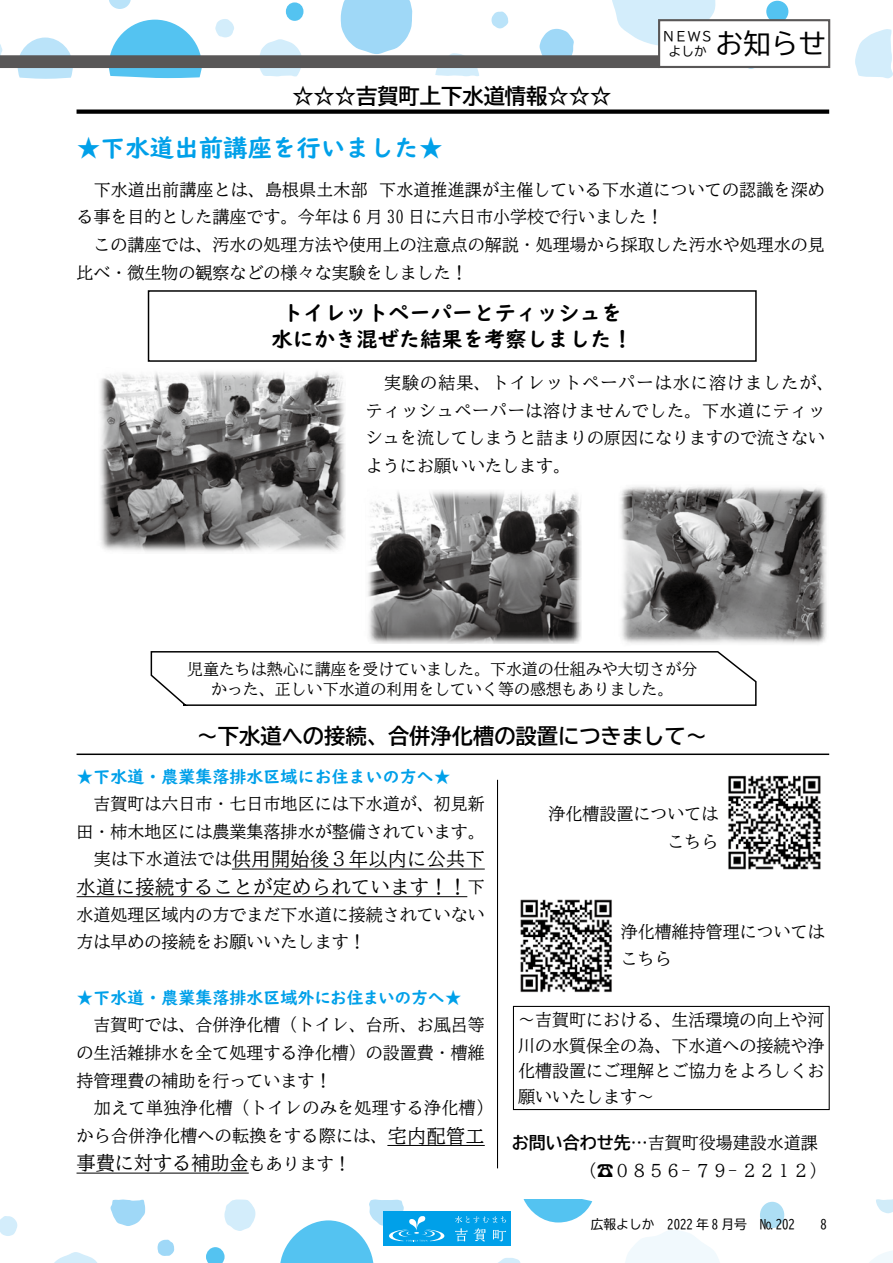
<style>
.page{position:relative;width:893px;height:1263px;background:#fff}
.page>*{position:absolute;margin:0;border:0;box-sizing:border-box;transform-origin:0 0}
.t1{font:27.6px "BIZ UD Gothic";color:#000}
.t2{font:24.45px "UD Digi Kyokasho NP B";color:#00a0e9}
.t3{font:21.3px "BIZ UD Gothic Bold";color:#000}
.t4{font:21.3px/26.2px "UD Digi Kyokasho NP B";color:#000;text-align:center}
.t5{font:19.2px "BIZ UD Mincho Medium";letter-spacing:.015em;color:#000}
.t6{font:16.95px/27.6px "BIZ UD Mincho Medium";color:#000}
.t7{font:16.95px/27.6px "BIZ UD Mincho Medium";letter-spacing:.04em;color:#000}
.t8{font:16.95px "UD Digi Kyokasho NK B";color:#00a0e9}
.t9{font:16.95px "UD Digi Kyokasho NP B";color:#00a0e9}
.t10{font:15.9px/20.2px "BIZ UD Mincho Medium";color:#000;text-align:center}
.t11{font:12.75px "BIZ UD Gothic";color:#000}
.s1{font-size:19.2px}
.s2{font-size:16.95px}
.s3{font-family:"BIZ UD Gothic Bold"}
</style>
<div class="page">
<svg style="left:876px;top:1199px;width:17px;height:14px"></svg>
<svg style="left:869px;top:1251px;width:24px;height:12px"></svg>
<svg style="left:625px;top:1230px;width:95px;height:33px"></svg>
<div style="left:760px;top:1202px;width:24px;height:26px;background:#addef4;border-radius:50%"></div>
<svg style="left:0;top:1216px;width:17px;height:20px"></svg>
<svg style="left:111px;top:1199px;width:34px;height:27px"></svg>
<svg style="left:224px;top:1199px;width:31px;height:32px"></svg>
<svg style="left:158px;top:1240px;width:16px;height:16px"></svg>
<svg style="left:54px;top:1252px;width:43px;height:11px"></svg>
<svg style="left:206px;top:1247px;width:19px;height:16px"></svg>
<svg style="left:341px;top:0;width:72px;height:54px"></svg>
<svg style="left:855px;top:29px;width:38px;height:49px"></svg>
<svg style="left:540px;top:29px;width:34px;height:26px"></svg>
<svg style="left:435px;top:53px;width:44px;height:23px"></svg>
<svg style="left:612px;top:0;width:104px;height:46px"></svg>
<svg style="left:492px;top:12px;width:16px;height:16px"></svg>
<svg style="left:0;top:44px;width:2px;height:11px"></svg>
<svg style="left:259px;top:39px;width:42px;height:37px"></svg>
<svg style="left:215px;top:19px;width:19px;height:18px"></svg>
<svg style="left:109px;top:0;width:22px;height:9px"></svg>
<svg style="left:18px;top:38px;width:55px;height:41px"></svg>
<svg style="left:109px;top:20px;width:93px;height:58px"></svg>
<div style="left:286px;top:2px;width:17px;height:19px;background:#54c3f1;border-radius:50%"></div>
<div style="left:766px;top:1px;width:22px;height:22px;background:#54c3f1;border-radius:50%"></div>
<svg style="left:280px;top:1199px;width:312px;height:64px"></svg>
<div style="left:658px;top:19px;width:172px;height:49px;background:#fff;border:2px solid #595757"></div>
<div style="left:0;top:55px;width:659px;height:13px;background:#595757"></div>
<div style="left:77px;top:109px;width:752px;height:5px;background:#000"></div>
<hr style="left:77px;top:753px;width:752px;height:2px;background:#000">
<hr style="left:497px;top:780px;width:1px;height:388px;background:#000">
<hr style="left:232px;top:868px;width:253px;height:1px;background:#000">
<hr style="left:77px;top:896px;width:390px;height:1px;background:#000">
<hr style="left:387px;top:1145px;width:98px;height:1px;background:#000">
<hr style="left:77px;top:1172px;width:172px;height:1px;background:#000">
<div style="left:513px;top:1006px;width:317px;height:104px;border:1px solid #000"></div>
<div style="left:148px;top:290px;width:609px;height:72px;border:1px solid #000"></div>
<img style="left:100px;top:371px;width:245px;height:181px">
<img style="left:620px;top:486px;width:207px;height:158px">
<img style="left:368px;top:491px;width:214px;height:153px">
<svg style="left:150px;top:651px;width:607px;height:55px"></svg>
<img style="left:728px;top:775px;width:93px;height:95px">
<img style="left:520px;top:899px;width:92px;height:94px">
<p class="t3" style="left:292px;top:85px;width:320px">☆☆☆吉賀町上下水道情報☆☆☆</p>
<p class="t11" style="left:662px;top:30px;width:53px">ＮＥＷＳ</p>
<h1 class="t1" style="left:716px;top:30px;width:112px">お知らせ</h1>
<p class="t11" style="left:669px;top:45px;width:40px">よしか</p>
<h2 class="t2" style="left:77px;top:133px;width:368px">★下水道出前講座を行いました★</h2>
<p class="t6" style="left:379px;top:175px;width:447px">下水道推進課が主催している下水道についての認識を深め</p>
<p class="t6" style="left:77px;top:175px;width:750px">　下水道出前講座とは、島根県土木部<br>る事を目的とした講座です。今年は 6 月 30 日に六日市小学校で行いました!<br>　この講座では、汚水の処理方法や使用上の注意点の解説・処理場から採取した汚水や処理水の見比べ・微生物の観察などの様々な実験をしました!</p>
<p class="t4" style="left:271px;top:300px;width:363px">トイレットペーパーとティッシュを水にかき混ぜた結果を考察しました!</p>
<p class="t7" style="left:366px;top:369px;width:469px">　実験の結果、トイレットペーパーは水に溶けましたが、ティッシュペーパーは溶けませんでした。下水道にティッシュを流してしまうと詰まりの原因になりますので流さないようにお願いいたします。</p>
<p class="t10" style="left:187px;top:658px;width:512px">児童たちは熱心に講座を受けていました。下水道の仕組みや大切さが分かった、正しい下水道の利用をしていく等の感想もありました。</p>
<p class="t3" style="left:197px;top:725px;width:512px">～下水道への接続、合併浄化槽の設置につきまして~</p>
<p class="t9" style="left:77px;top:766px;width:376px">★下水道・農業集落排水区域にお住まいの方へ★</p>
<p class="t6" style="left:77px;top:790px;width:410px">　吉賀町は六日市・七日市地区には下水道が、初見新田・柿木地区には農業集落排水が整備されています。</p>
<p class="t5" style="left:329px;top:849px;width:157px">３年以内に公共下</p>
<p class="t6" style="left:77px;top:845px;width:254px">　実は下水道法では<span class="s1">供用開始後</span></p>
<p class="t5" style="left:77px;top:877px;width:392px">水道に接続することが定められています！！</p>
<p class="t6" style="left:77px;top:900px;width:410px">水道処理区域内の方でまだ下水道に接続されていない方は早めの接続をお願いいたします!</p>
<p class="t8" style="left:77px;top:987px;width:387px">★下水道・農業集落排水区域外にお住まいの方へ★</p>
<p class="t6" style="left:77px;top:1011px;width:418px">　吉賀町では、合併浄化槽（トイレ、台所、お風呂等の生活雑排水を全て処理する浄化槽）の設置費・槽維持管理費の補助を行っています!<br>　加えて単独浄化槽（トイレのみを処理する浄化槽(</p>
<p class="t5" style="left:388px;top:1126px;width:98px">宅内配管工</p>
<p class="t6" style="left:468px;top:873px;width:19px">下</p>
<p class="t6" style="left:334px;top:1121px;width:55px;text-indent:-257px">から合併浄化槽への転換をする際には、!</p>
<p class="t5" style="left:77px;top:1153px;width:259px">事費に対する補助金<span class="s2">もあります</span></p>
<p class="t6" style="left:549px;top:800px;width:172px;text-align:right">浄化槽設置についてはこちら</p>
<p class="t6" style="left:621px;top:917px;width:206px">浄化槽維持管理についてはこちら</p>
<p class="t6" style="left:518px;top:1007px;width:308px;line-height:25.5px;text-align:justify">～吉賀町における、生活環境の向上や河川の水質保全の為、下水道への接続や浄化槽設置にご理解とご協力をよろしくお願いいたします~</p>
<p class="t6" style="left:580px;top:1129px;width:248px;text-indent:-68px"><span class="s3">お問い合わせ先</span>…吉賀町役場建設水道課)☎０８５６- ７９- ２２１２(</p>
<p class="t11" style="left:591px;top:1217px;width:158px">広報よしか　2022 年 8 月号</p>
<p class="t11" style="left:760px;top:1217px;width:37px">No 202</p>
<p class="t11" style="left:820px;top:1217px;width:8px">8</p>
</div>
